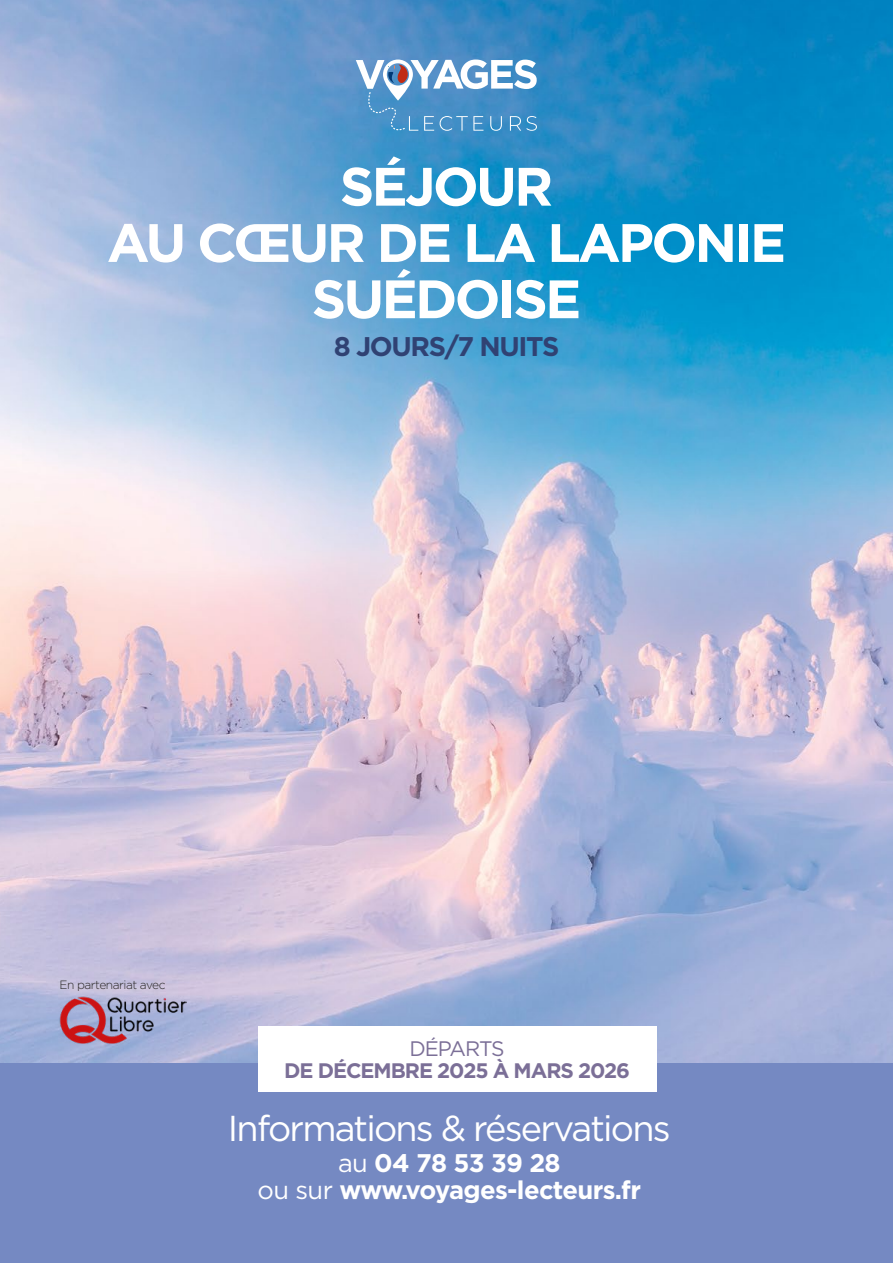
<style>
.page{position:relative;width:893px;height:1263px;background:#fff}
.page>*{position:absolute;margin:0;border:0;box-sizing:border-box;transform-origin:0 0}
.t1{font:700 54px/56.2px "Gotham";letter-spacing:-.05em;color:#fff;text-align:center}
.t2{font:36px "Gotham";letter-spacing:-.05em;color:#fff}
.t3{font:700 27px "Gotham";letter-spacing:-.05em;color:#304273}
.t4{font:700 25.5px/27px "Gotham";letter-spacing:-.025em;color:#fff;text-align:center}
.t5{font:700 21px "Gotham";letter-spacing:-.05em;color:#7b6f97}
.t6{font:21px "Gotham";letter-spacing:-.055em;color:#7b6f97}
.t7{font:300 12px "Gotham";letter-spacing:-.04em;color:#292625}
.s1{font-weight:400}
</style>
<div class="page">
<img style="left:0;top:0;width:893px;height:1063px">
<div style="left:0;top:1063px;width:893px;height:200px;background:#7589c2"></div>
<div style="left:258px;top:1025px;width:398px;height:66px;background:#fff"></div>
<img style="left:60px;top:996px;width:127px;height:47px">
<svg style="left:356px;top:60px;width:181px;height:71px"></svg>
<h1 class="t1" style="left:107px;top:158px;width:681px">SÉJOUR<br>AU CŒUR DE LA LAPONIE<br>SUÉDOISE</h1>
<p class="t3" style="left:334px;top:329px;width:227px">8 JOURS/7 NUITS</p>
<p class="t7" style="left:60px;top:977px;width:107px">En partenariat avec</p>
<p class="t6" style="left:410px;top:1035px;width:97px">DÉPARTS</p>
<p class="t5" style="left:284px;top:1057px;width:348px">DE DÉCEMBRE 2025 À MARS 2026</p>
<h2 class="t2" style="left:228px;top:1105px;width:444px">Informations &amp; réservations</h2>
<p class="t4" style="left:258px;top:1150px;width:385px"><span class="s1">au</span> 04 78 53 39 28<br><span class="s1">ou sur</span> www.voyages-lecteurs.fr</p>
</div>
